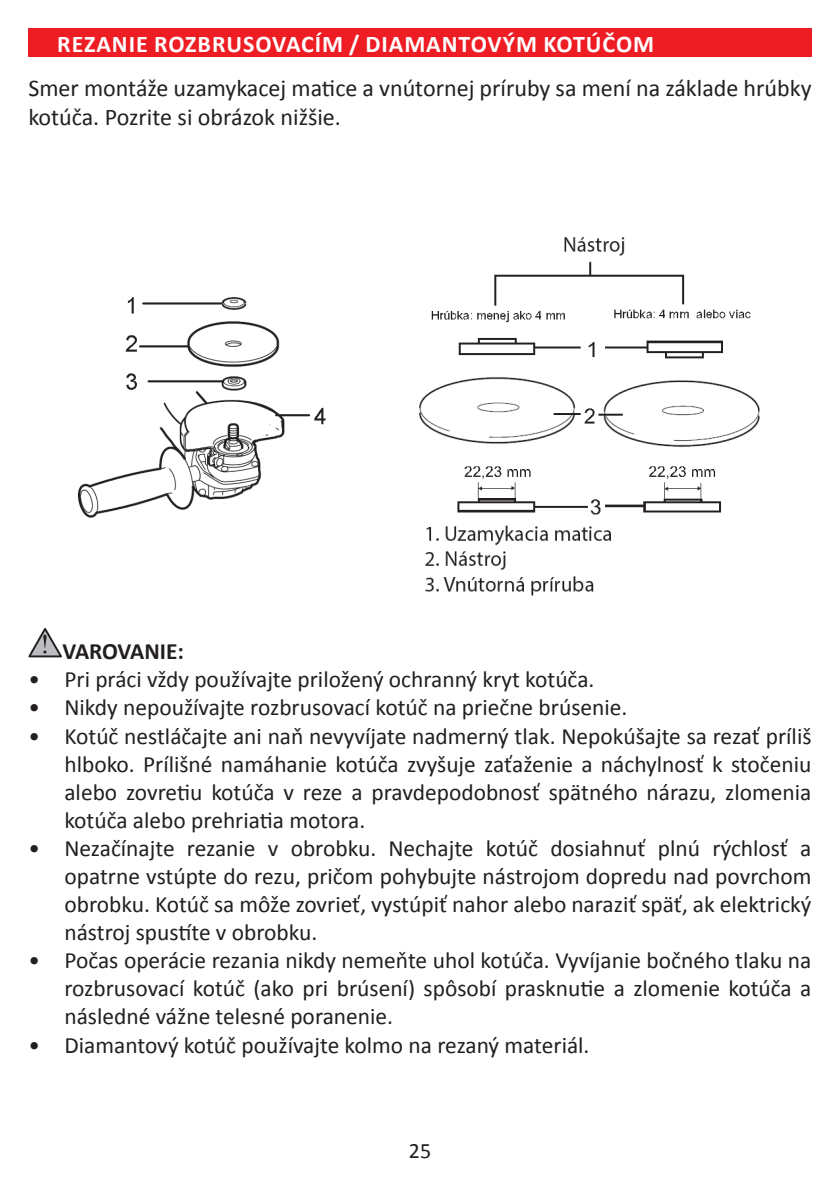
<style>
.page{position:relative;width:840px;height:1191px;background:#fff}
.page>*{position:absolute;margin:0;border:0;box-sizing:border-box;transform-origin:0 0}
.t1{font:24px/28.8px "Calibri";color:#231f20}
.t2{font:700 24px "Calibri";letter-spacing:.04em;color:#fff}
.t3{font:23.4px/28px "Calibri";color:#231f20;text-align:justify}
.t4{font:700 23.4px "Calibri";letter-spacing:-.005em;color:#231f20}
.t5{font:22px "Calibri";color:#231f20}
</style>
<div class="page">
<img style="left:77px;top:297px;width:249px;height:221px">
<img style="left:419px;top:237px;width:341px;height:359px">
<div style="left:28px;top:28px;width:783px;height:29px;background:#ee1d23"></div>
<svg style="left:28px;top:628px;width:34px;height:30px"></svg>
<p class="t2" style="left:57px;top:28px;width:598px">REZANIE ROZBRUSOVACÍM / DIAMANTOVÝM KOTÚČOM</p>
<p class="t1" style="left:28px;top:74px;width:784px">Smer montáže uzamykacej matice a vnútornej príruby sa mení na základe hrúbky kotúča. Pozrite si obrázok nižšie.</p>
<p class="t4" style="left:62px;top:636px;width:123px">VAROVANIE:</p>
<p class="t3" style="left:28px;top:665px;width:567px">• Pri práci vždy používajte priložený ochranný kryt kotúča.</p>
<p class="t3" style="left:28px;top:694px;width:600px">• Nikdy nepoužívajte rozbrusovací kotúč na priečne brúsenie.</p>
<p class="t3" style="left:64px;top:722px;width:748px;text-indent:-36px">• Kotúč nestláčajte ani naň nevyvíjate nadmerný tlak. Nepokúšajte sa rezať príliš hlboko. Prílišné namáhanie kotúča zvyšuje zaťaženie a náchylnosť k stočeniu alebo zovretiu kotúča v reze a pravdepodobnosť spätného nárazu, zlomenia kotúča alebo prehriatia motora.</p>
<p class="t3" style="left:64px;top:834px;width:748px;text-indent:-36px">• Nezačínajte rezanie v obrobku. Nechajte kotúč dosiahnuť plnú rýchlosť a opatrne vstúpte do rezu, pričom pohybujte nástrojom dopredu nad povrchom obrobku. Kotúč sa môže zovrieť, vystúpiť nahor alebo naraziť späť, ak elektrický nástroj spustíte v obrobku.</p>
<p class="t3" style="left:64px;top:946px;width:748px;text-indent:-36px">• Počas operácie rezania nikdy nemeňte uhol kotúča. Vyvíjanie bočného tlaku na rozbrusovací kotúč (ako pri brúsení) spôsobí prasknutie a zlomenie kotúča a následné vážne telesné poranenie.</p>
<p class="t3" style="left:28px;top:1030px;width:562px">• Diamantový kotúč používajte kolmo na rezaný materiál.</p>
<p class="t5" style="left:408px;top:1136px;width:24px">25</p>
</div>
